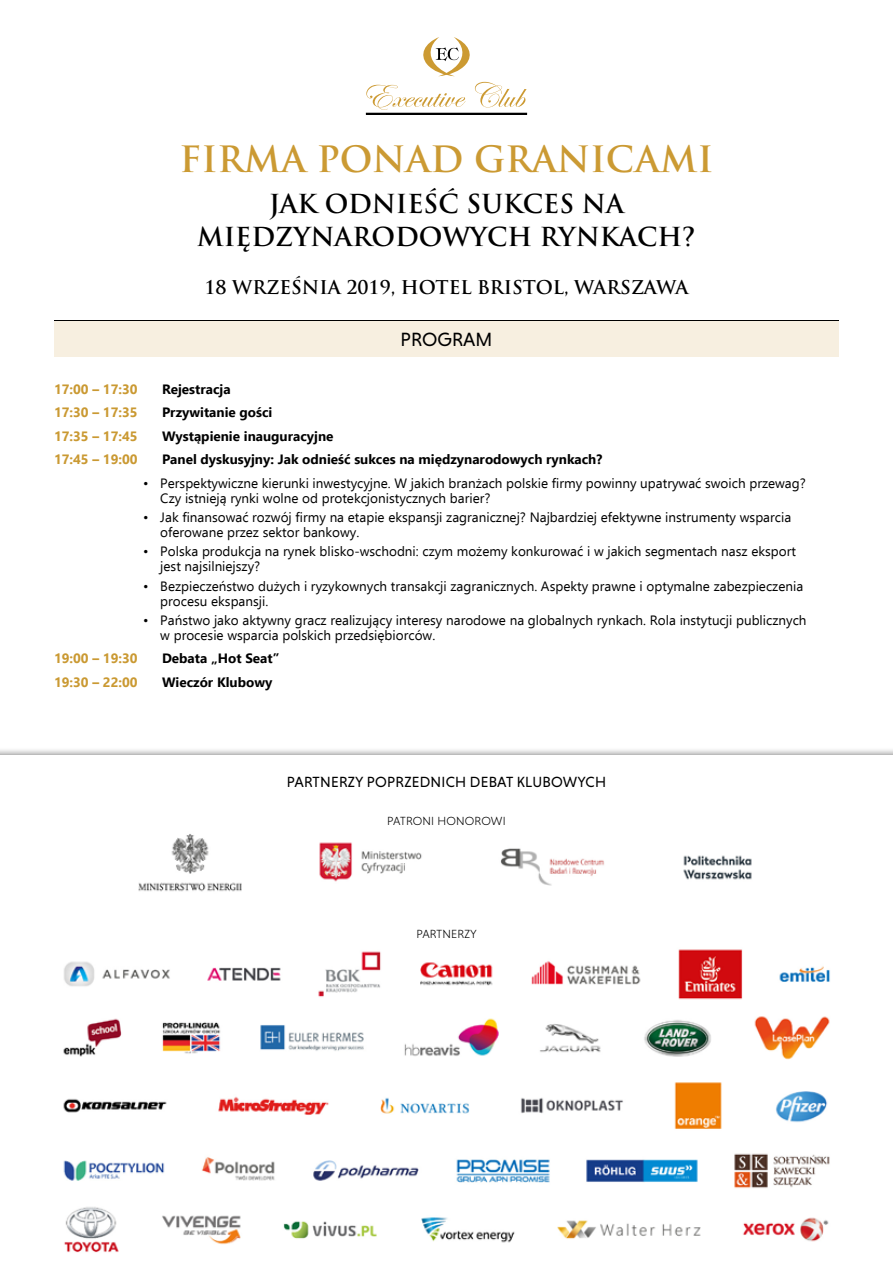
<style>
.page{position:relative;width:893px;height:1263px;background:#fff}
.page>*{position:absolute;margin:0;border:0;box-sizing:border-box;transform-origin:0 0}
.t1{font:700 35.4px "Trajan Pro";color:#cb9a33}
.t2{font:700 25.5px/33px "Trajan Pro";color:#000;text-align:center}
.t3{font:19.5px "Niveau Grotesk";color:#000}
.t4{font:700 18.45px "Trajan Pro";color:#000}
.t5{font:15px "Niveau Grotesk";letter-spacing:.015em;color:#000}
.t6{font:13.5px/15px "Ebrima";color:#000}
.t7{font:700 13.5px "Ebrima";color:#000}
.t8{font:700 13.5px "Ebrima";color:#ca9932}
.t9{font:12px "Niveau Grotesk Light Small Caps";letter-spacing:.015em;color:#000}
</style>
<div class="page">
<svg style="left:423px;top:37px;width:47px;height:39px"></svg>
<svg style="left:366px;top:85px;width:100px;height:25px"></svg>
<svg style="left:475px;top:82px;width:52px;height:25px"></svg>
<div style="left:366px;top:113px;width:161px;height:1px;border:1px solid #000"></div>
<div style="left:54px;top:321px;width:785px;height:36px;background:#f7efe0"></div>
<hr style="left:54px;top:320px;width:785px;height:1px;background:#000">
<img style="left:63px;top:834px;width:767px;height:419px">
<h1 class="t1" style="left:180px;top:137px;width:535px">FIRMA PONAD GRANICAMI</h1>
<h2 class="t2" style="left:197px;top:188px;width:500px">JAK ODNIEŚĆ SUKCES NA<br>MIĘDZYNARODOWYCH RYNKACH?</h2>
<h3 class="t4" style="left:205px;top:276px;width:485px">18 WRZEŚNIA 2019, HOTEL BRISTOL, WARSZAWA</h3>
<h3 class="t3" style="left:401px;top:328px;width:93px">PROGRAM</h3>
<p class="t8" style="left:54px;top:379px;width:85px">17:00 – 17:30</p>
<p class="t7" style="left:162px;top:379px;width:70px">Rejestracja</p>
<p class="t8" style="left:54px;top:402px;width:85px">17:30 – 17:35</p>
<p class="t7" style="left:162px;top:402px;width:112px">Przywitanie gości</p>
<p class="t8" style="left:54px;top:426px;width:85px">17:35 – 17:45</p>
<p class="t7" style="left:162px;top:426px;width:173px">Wystąpienie inauguracyjne</p>
<p class="t8" style="left:54px;top:449px;width:85px">17:45 – 19:00</p>
<p class="t7" style="left:162px;top:449px;width:442px">Panel dyskusyjny: Jak odnieść sukces na międzynarodowych rynkach?</p>
<p class="t6" style="left:160px;top:475px;width:647px;text-indent:-17px">• Perspektywiczne kierunki inwestycyjne. W jakich branżach polskie firmy powinny upatrywać swoich przewag?<br>Czy istnieją rynki wolne od protekcjonistycznych barier?</p>
<p class="t6" style="left:160px;top:509px;width:632px;text-indent:-17px">• Jak finansować rozwój firmy na etapie ekspansji zagranicznej? Najbardziej efektywne instrumenty wsparcia oferowane przez sektor bankowy.</p>
<p class="t6" style="left:160px;top:544px;width:637px;text-indent:-17px">• Polska produkcja na rynek blisko-wschodni: czym możemy konkurować i w jakich segmentach nasz eksport jest najsilniejszy?</p>
<p class="t6" style="left:160px;top:578px;width:644px;text-indent:-17px">• Bezpieczeństwo dużych i ryzykownych transakcji zagranicznych. Aspekty prawne i optymalne zabezpieczenia procesu ekspansji.</p>
<p class="t6" style="left:160px;top:612px;width:648px;text-indent:-17px">• Państwo jako aktywny gracz realizujący interesy narodowe na globalnych rynkach. Rola instytucji publicznych w procesie wsparcia polskich przedsiębiorców.</p>
<p class="t8" style="left:54px;top:648px;width:85px">19:00 – 19:30</p>
<p class="t7" style="left:162px;top:648px;width:119px">Debata „Hot Seat”</p>
<p class="t8" style="left:54px;top:672px;width:85px">19:30 – 22:00</p>
<p class="t7" style="left:162px;top:672px;width:112px">Wieczór Klubowy</p>
<p class="t5" style="left:287px;top:774px;width:321px">PARTNERZY POPRZEDNICH DEBAT KLUBOWYCH</p>
<p class="t9" style="left:387px;top:815px;width:120px">PATRONI HONOROWI</p>
<p class="t9" style="left:416px;top:927px;width:62px">PARTNERZY</p>
</div>
